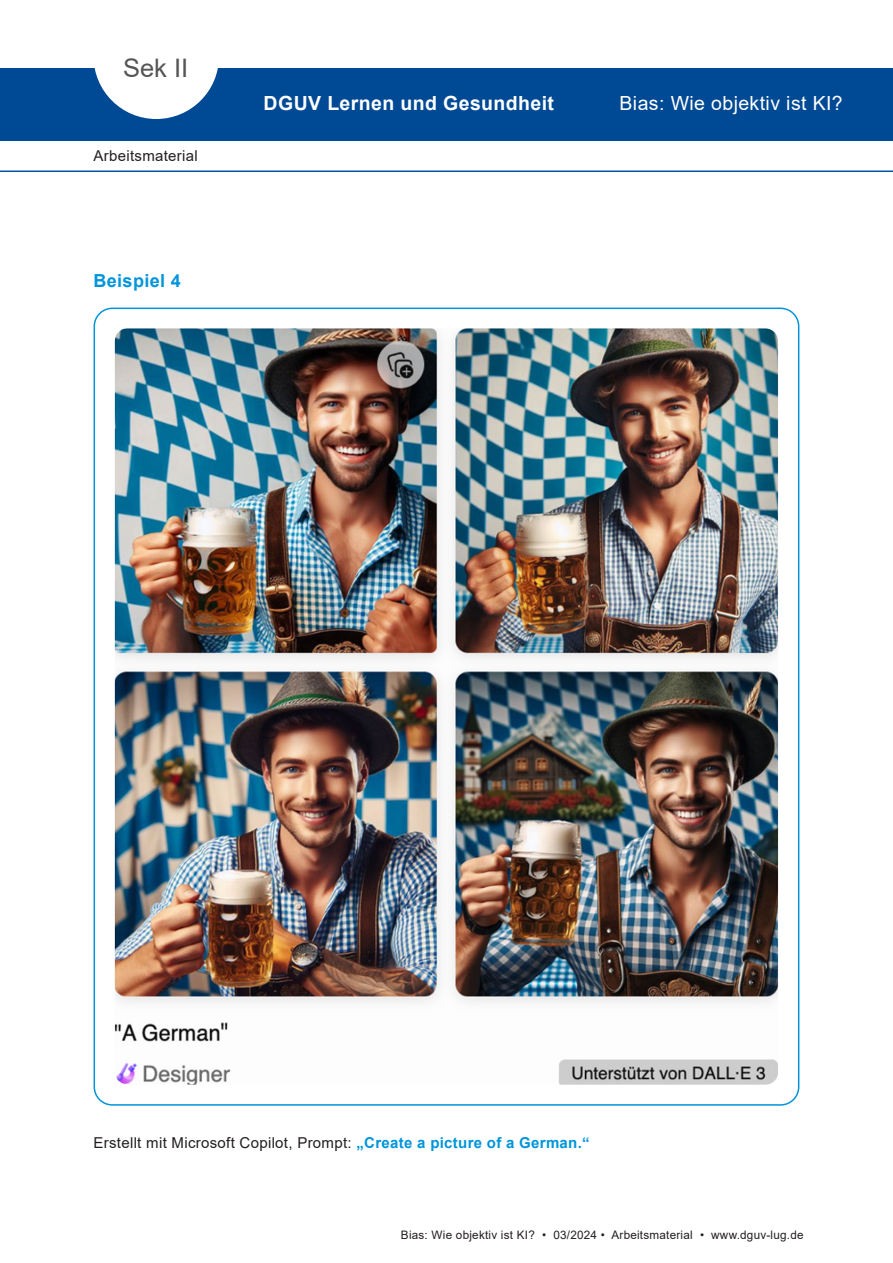
<style>
.page{position:relative;width:893px;height:1263px;background:#fff}
.page>*{position:absolute;margin:0;border:0;box-sizing:border-box;transform-origin:0 0}
.t1{font:25.5px "Arial";color:#555}
.t2{font:700 19.5px "Arial";letter-spacing:.02em;color:#fff}
.t3{font:19.5px "Arial";letter-spacing:.02em;color:#fff}
.t4{font:700 18px "Arial";letter-spacing:.02em;color:#0095db}
.t5{font:15px "Arial";letter-spacing:.02em;color:#231f20}
.t6{font:11.7px "Arial";letter-spacing:.02em;color:#231f20}
.s1{font-weight:700;color:#0095db}
</style>
<div class="page">
<div style="left:0;top:68px;width:893px;height:72px;background:#004994"></div>
<svg style="left:94px;top:68px;width:124px;height:51px"></svg>
<hr style="left:0;top:171px;width:893px;height:1px;background:#01519b">
<img style="left:115px;top:328px;width:663px;height:757px">
<h1 class="t1" style="left:123px;top:50px;width:67px">Sek II</h1>
<p class="t5" style="left:94px;top:145px;width:106px">Arbeitsmaterial</p>
<p class="t4" style="left:94px;top:268px;width:89px">Beispiel 4</p>
<h2 class="t2" style="left:264px;top:89px;width:292px">DGUV Lernen und Gesundheit</h2>
<h2 class="t3" style="left:620px;top:89px;width:225px">Bias: Wie objektiv ist KI?</h2>
<p class="t5" style="left:94px;top:1132px;width:498px">Erstellt mit Microsoft Copilot, Prompt: <span class="s1">„Create a picture of a German.“</span></p>
<p class="t6" style="left:401px;top:1227px;width:404px">Bias: Wie objektiv ist KI? • 03/2024 • Arbeitsmaterial • www.dguv-lug.de</p>
</div>
